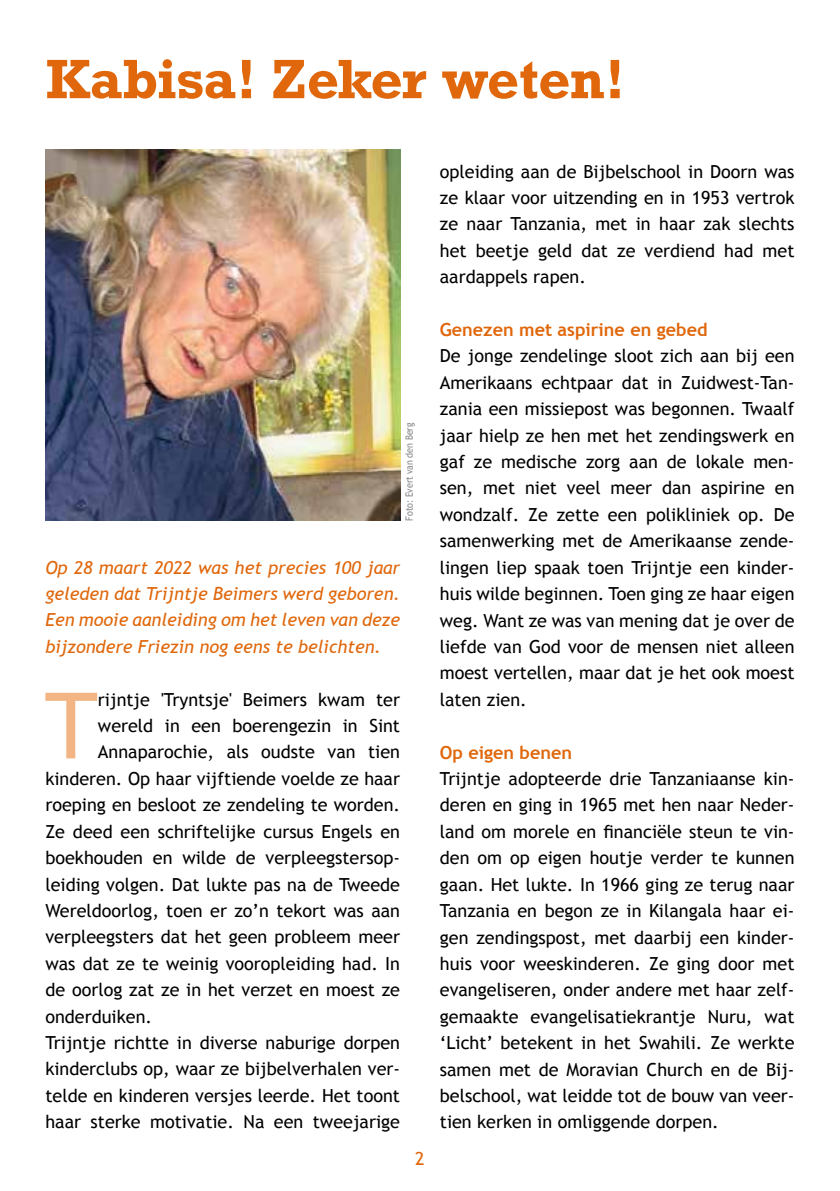
<style>
.page{position:relative;width:840px;height:1191px;background:#fff}
.page>*{position:absolute;margin:0;border:0;box-sizing:border-box;transform-origin:0 0}
.t1{font:91.8px "Trebuchet MS";color:#f2b583}
.t2{font:700 52px "Rockwell";letter-spacing:-.01em;color:#e0670b}
.t3{font:18px/26.4px "Trebuchet MS";color:#000;text-align:justify}
.t4{font:italic 18px/26.4px "Trebuchet MS";color:#e0670b;text-align:justify}
.t5{font:700 18px "Trebuchet MS";color:#e0670b}
.t6{font:18px "Trebuchet MS";color:#e0670b}
.t7{font:10px "Trebuchet MS";letter-spacing:-.01em;color:#87888a;scale:.9 1}
</style>
<div class="page">
<img style="left:46px;top:150px;width:354px;height:371px">
<h2 class="t2" style="left:46px;top:46px;width:580px">Kabisa! Zeker weten!</h2>
<p class="t7" style="left:403px;top:521px;width:111px;rotate:-90deg">Foto: Evert van den Berg</p>
<p class="t4" style="left:45px;top:554px;width:356px">Op 28 maart 2022 was het precies 100 jaar geleden dat Trijntje Beimers werd geboren.<br>Een mooie aanleiding om het leven van deze bijzondere Friezin nog eens te belichten.</p>
<h1 class="t1" style="left:45px;top:672px;width:55px">T</h1>
<p class="t3" style="left:98px;top:686px;width:303px">rijntje 'Tryntsje' Beimers kwam ter</p>
<p class="t3" style="left:98px;top:712px;width:303px">wereld in een boerengezin in Sint</p>
<p class="t3" style="left:98px;top:739px;width:303px">Annaparochie, als oudste van tien</p>
<p class="t3" style="left:45px;top:765px;width:356px">kinderen. Op haar vijftiende voelde ze haar</p>
<p class="t3" style="left:45px;top:792px;width:356px">roeping en besloot ze zendeling te worden.</p>
<p class="t3" style="left:45px;top:818px;width:356px">Ze deed een schriftelijke cursus Engels en</p>
<p class="t3" style="left:45px;top:844px;width:356px">boekhouden en wilde de verpleegstersop-</p>
<p class="t3" style="left:45px;top:871px;width:356px">leiding volgen. Dat lukte pas na de Tweede</p>
<p class="t3" style="left:45px;top:897px;width:356px">Wereldoorlog, toen er zo’n tekort was aan</p>
<p class="t3" style="left:45px;top:924px;width:356px">verpleegsters dat het geen probleem meer</p>
<p class="t3" style="left:45px;top:950px;width:356px">was dat ze te weinig vooropleiding had. In</p>
<p class="t3" style="left:45px;top:976px;width:356px">de oorlog zat ze in het verzet en moest ze</p>
<p class="t3" style="left:45px;top:1003px;width:108px">onderduiken.</p>
<p class="t3" style="left:45px;top:1029px;width:356px">Trijntje richtte in diverse naburige dorpen</p>
<p class="t3" style="left:45px;top:1056px;width:356px">kinderclubs op, waar ze bijbelverhalen ver-</p>
<p class="t3" style="left:45px;top:1082px;width:356px">telde en kinderen versjes leerde. Het toont</p>
<p class="t3" style="left:45px;top:1109px;width:356px">haar sterke motivatie. Na een tweejarige</p>
<p class="t6" style="left:415px;top:1147px;width:11px">2</p>
<p class="t3" style="left:439px;top:158px;width:356px">opleiding aan de Bijbelschool in Doorn was ze klaar voor uitzending en in 1953 vertrok ze naar Tanzania, met in haar zak slechts het beetje geld dat ze verdiend had met aardappels rapen.</p>
<p class="t5" style="left:439px;top:318px;width:269px">Genezen met aspirine en gebed</p>
<p class="t3" style="left:439px;top:343px;width:356px">De jonge zendelinge sloot zich aan bij een Amerikaans echtpaar dat in Zuidwest-Tan&shy;zania een missiepost was begonnen. Twaalf jaar hielp ze hen met het zendingswerk en gaf ze medische zorg aan de lokale men&shy;sen, met niet veel meer dan aspirine en wondzalf. Ze zette een polikliniek op. De samenwerking met de Amerikaanse zende&shy;lingen liep spaak toen Trijntje een kinder&shy;huis wilde beginnen. Toen ging ze haar eigen weg. Want ze was van mening dat je over de liefde van God voor de mensen niet alleen moest vertellen, maar dat je het ook moest laten zien.</p>
<p class="t5" style="left:439px;top:741px;width:134px">Op eigen benen</p>
<p class="t3" style="left:439px;top:765px;width:356px">Trijntje adopteerde drie Tanzaniaanse kin&shy;deren en ging in 1965 met hen naar Neder&shy;land om morele en financiële steun te vin&shy;den om op eigen houtje verder te kunnen gaan. Het lukte. In 1966 ging ze terug naar Tanzania en begon ze in Kilangala haar ei&shy;gen zendingspost, met daarbij een kinder&shy;huis voor weeskinderen. Ze ging door met evangeliseren, onder andere met haar zelf&shy;gemaakte evangelisatiekrantje Nuru, wat ‘Licht’ betekent in het Swahili. Ze werkte samen met de Moravian Church en de Bij&shy;belschool, wat leidde tot de bouw van veer&shy;tien kerken in omliggende dorpen.</p>
</div>
